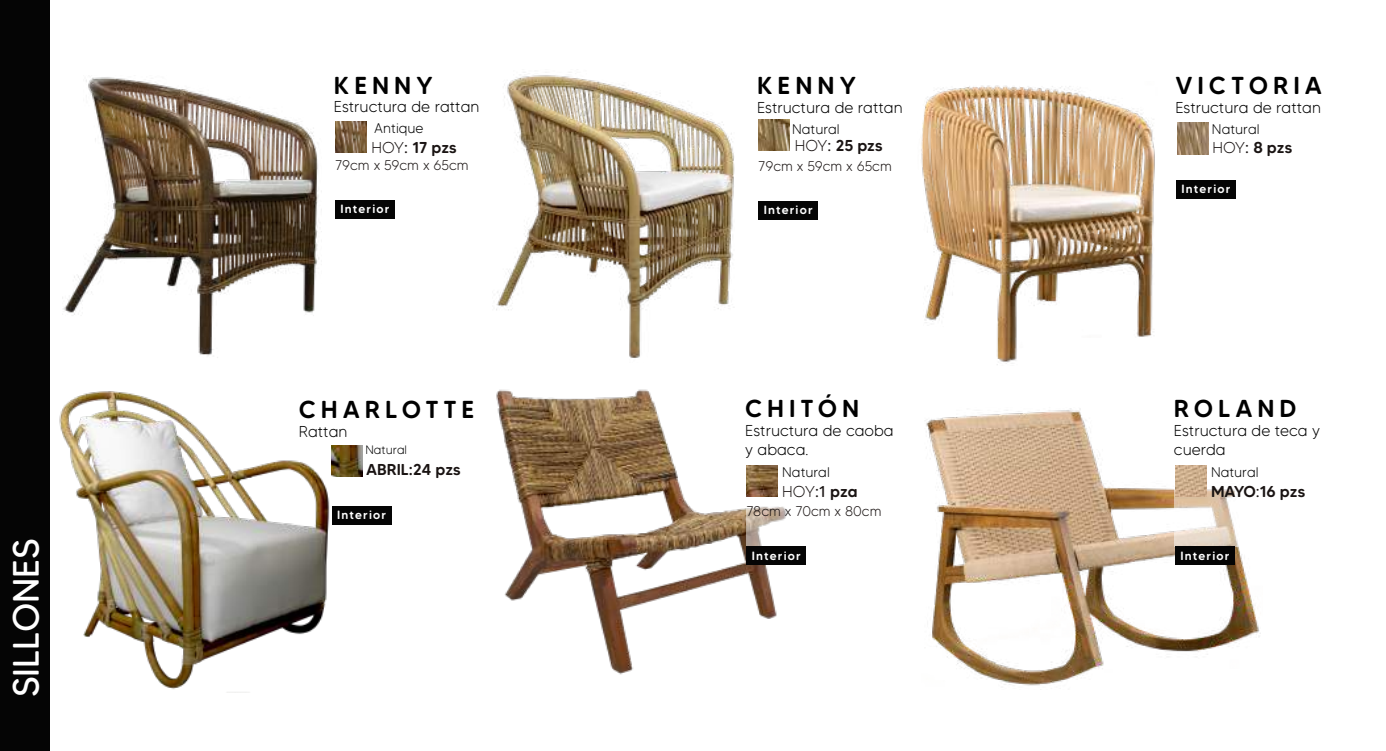
<style>
.page{position:relative;width:1386px;height:751px;background:#fff}
.page>*{position:absolute;margin:0;border:0;box-sizing:border-box;transform-origin:0 0}
.t1{font:36.57px "MADE Tommy Soft";color:#fff}
.t2{font:500 24.5px "MADE Tommy Soft";letter-spacing:.2em;color:#000}
.t3{font:300 15.75px/18.9px "MADE Tommy Soft";color:#000}
.t4{font:500 15.75px "MADE Tommy Soft";color:#1a1413}
.t5{font:300 15.75px "MADE Tommy Soft";color:#1a1413}
.t6{font:300 14px "MADE Tommy Soft";color:#1a1413}
.t7{font:300 14px "MADE Tommy Soft";color:#000}
.t8{font:300 12.25px "MADE Tommy Soft";color:#000}
.t9{font:500 11.9px "MADE Tommy Soft";letter-spacing:.1em;color:#fff}
.s1{font-weight:300}
.s2{font-weight:400}
.s3{font-weight:500}
</style>
<div class="page">
<div style="left:0;top:0;width:50px;height:751px;background:#050505"></div>
<img style="left:496px;top:389px;width:281px;height:286px">
<img style="left:496px;top:72px;width:239px;height:286px">
<img style="left:63px;top:77px;width:259px;height:281px">
<img style="left:921px;top:85px;width:234px;height:280px">
<img style="left:59px;top:391px;width:273px;height:302px">
<img style="left:925px;top:408px;width:336px;height:278px">
<div style="left:746px;top:386px;width:149px;height:161px;background:#fff"></div>
<img style="left:758px;top:120px;width:32px;height:31px">
<img style="left:335px;top:121px;width:31px;height:32px">
<img style="left:747px;top:465px;width:31px;height:32px">
<div style="left:1174px;top:386px;width:150px;height:161px;background:#fff"></div>
<img style="left:1175px;top:465px;width:31px;height:32px">
<img style="left:1177px;top:123px;width:31px;height:31px">
<img style="left:332px;top:445px;width:31px;height:32px">
<div style="left:332px;top:506px;width:59px;height:19px;background:#050505"></div>
<div style="left:758px;top:201px;width:60px;height:18px;background:#050505"></div>
<div style="left:335px;top:200px;width:59px;height:19px;background:#050505"></div>
<div style="left:747px;top:547px;width:59px;height:18px;background:#050505"></div>
<div style="left:1175px;top:547px;width:59px;height:18px;background:#050505"></div>
<div style="left:1176px;top:180px;width:59px;height:18px;background:#050505"></div>
<h1 class="t1" style="left:4px;top:697px;width:161px;rotate:-90deg">SILLONES</h1>
<h2 class="t2" style="left:334px;top:70px;width:101px">KENNY</h2>
<p class="t3" style="left:334px;top:97px;width:147px">Estructura de rattan</p>
<p class="t4" style="left:371px;top:137px;width:87px"><span class="s1">HOY</span><span class="s2">:</span> 17 pzs</p>
<p class="t7" style="left:374px;top:120px;width:51px">Antique</p>
<p class="t6" style="left:335px;top:157px;width:135px">79cm x 59cm x 65cm</p>
<h2 class="t2" style="left:757px;top:70px;width:101px">KENNY</h2>
<p class="t3" style="left:757px;top:98px;width:147px">Estructura de rattan</p>
<p class="t7" style="left:792px;top:120px;width:49px">Natural</p>
<p class="t4" style="left:795px;top:136px;width:89px"><span class="s1">HOY</span><span class="s2">:</span> 25 pzs</p>
<p class="t6" style="left:758px;top:157px;width:135px">79cm x 59cm x 65cm</p>
<p class="t9" style="left:340px;top:202px;width:51px">Interior</p>
<p class="t9" style="left:764px;top:202px;width:51px">Interior</p>
<h2 class="t2" style="left:1175px;top:70px;width:148px">VICTORIA</h2>
<p class="t3" style="left:1175px;top:98px;width:147px">Estructura de rattan</p>
<p class="t7" style="left:1212px;top:121px;width:49px">Natural</p>
<p class="t4" style="left:1212px;top:138px;width:81px"><span class="s1">HOY</span><span class="s2">:</span> 8 pzs</p>
<p class="t9" style="left:1182px;top:181px;width:51px">Interior</p>
<h2 class="t2" style="left:745px;top:393px;width:116px">CHITÓN</h2>
<p class="t3" style="left:745px;top:421px;width:150px">Estructura de caoba y abaca.</p>
<p class="t7" style="left:782px;top:464px;width:49px">Natural</p>
<h2 class="t2" style="left:1174px;top:393px;width:124px">ROLAND</h2>
<p class="t3" style="left:1174px;top:421px;width:148px">Estructura de teca y cuerda</p>
<h2 class="t2" style="left:299px;top:394px;width:177px">CHARLOTTE</h2>
<p class="t3" style="left:299px;top:422px;width:50px">Rattan</p>
<p class="t8" style="left:365px;top:442px;width:43px">Natural</p>
<p class="t4" style="left:366px;top:460px;width:96px">ABRIL:24 pzs</p>
<p class="t7" style="left:1211px;top:464px;width:49px">Natural</p>
<p class="t9" style="left:337px;top:508px;width:51px">Interior</p>
<p class="t5" style="left:782px;top:481px;width:77px">HOY<span class="s2">:1</span> <span class="s3">pza</span></p>
<p class="t6" style="left:746px;top:503px;width:137px">78cm x 70cm x 80cm</p>
<p class="t4" style="left:1211px;top:481px;width:96px">MAYO<span class="s2">:</span>16 pzs</p>
<p class="t9" style="left:752px;top:548px;width:51px">Interior</p>
<p class="t9" style="left:1181px;top:548px;width:51px">Interior</p>
</div>
